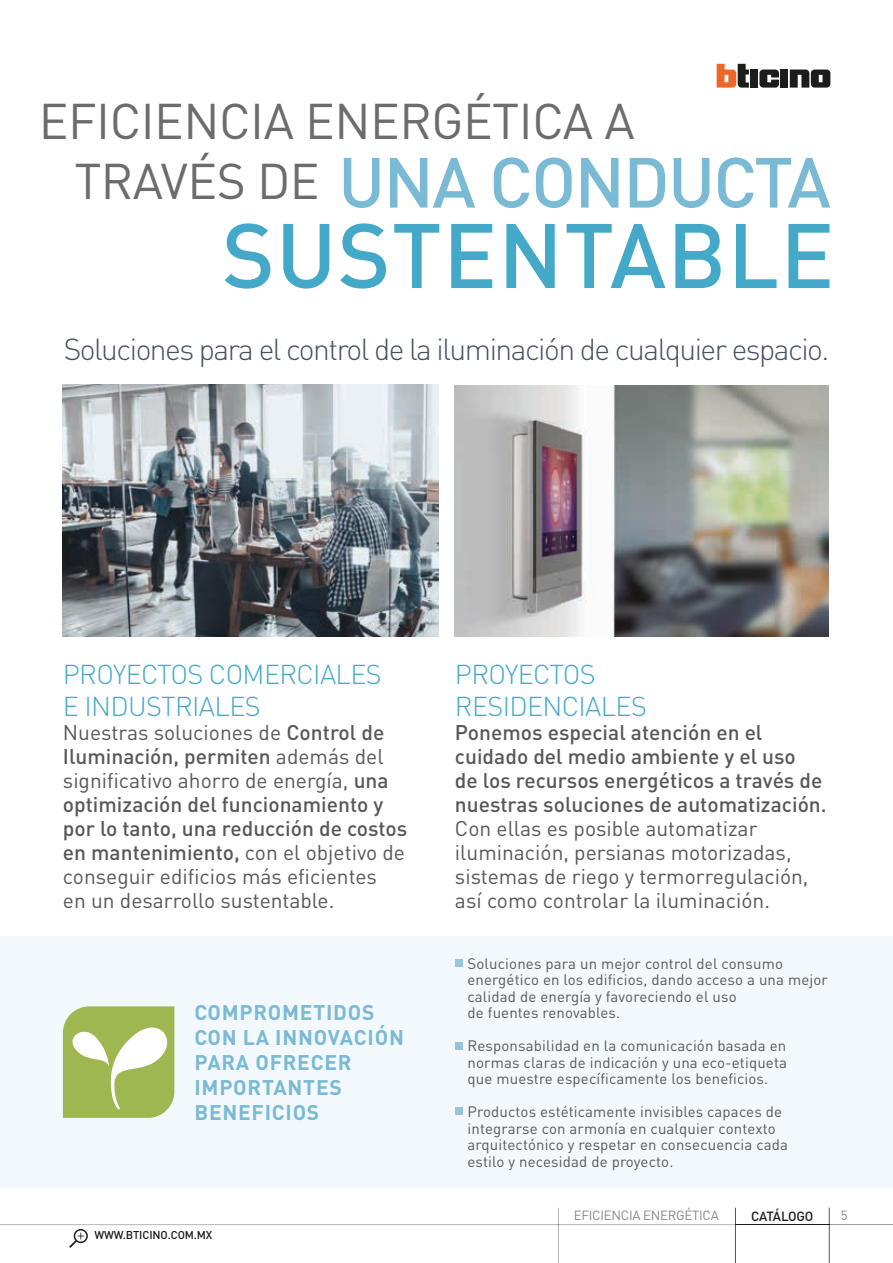
<style>
.page{position:relative;width:893px;height:1263px;background:#fff}
.page>*{position:absolute;margin:0;border:0;box-sizing:border-box;transform-origin:0 0}
.t1{font:500 90px "DIN Pro";letter-spacing:.01em;color:#44a9c8}
.t2{font:500 69.9px "DIN Pro";letter-spacing:-.025em;color:#7abad4}
.t3{font:49.5px "DIN Pro";letter-spacing:-.01em;color:#6c6c6c}
.t4{font:300 30px "DIN Pro";letter-spacing:-.05em;color:#465261}
.t5{font:300 27px/32.4px "DIN Pro";letter-spacing:-.025em;color:#44a9c8}
.t6{font:21px/24px "DIN Pro";color:#585858}
.t7{font:500 21px/24px "DIN Pro";color:#585858}
.t8{font:700 21px/25.2px "DIN Pro";letter-spacing:.035em;color:#7abad4}
.t9{font:15px/16.5px "DIN Pro";letter-spacing:.01em;color:#585858}
.t10{font:13.2px "DIN Pro";letter-spacing:-.02em;color:#878787}
.t11{font:500 13.2px "DIN Pro";letter-spacing:-.02em;color:#1c1c1b}
.t12{font:500 11.25px "DIN Pro";letter-spacing:-.01em;color:#1c1c1b}
.s1{font-weight:400;font-size:49.5px;color:#6c6c6c}
.s2{font-weight:500}
</style>
<div class="page">
<img style="left:63px;top:385px;width:375px;height:252px">
<img style="left:455px;top:385px;width:374px;height:252px">
<div style="left:0;top:936px;width:893px;height:252px;background:#f2f8fc"></div>
<div style="left:455px;top:960px;width:8px;height:7px;background:#97c6db"></div>
<div style="left:455px;top:1107px;width:8px;height:8px;background:#97c6db"></div>
<div style="left:455px;top:1042px;width:8px;height:8px;background:#97c6db"></div>
<hr style="left:559px;top:1224px;width:176px;height:1px;background:#9d9d9d">
<hr style="left:0;top:1224px;width:558px;height:1px;background:#9d9d9d">
<hr style="left:830px;top:1224px;width:63px;height:1px;background:#9d9d9d">
<svg style="left:69px;top:1229px;width:19px;height:19px"></svg>
<hr style="left:736px;top:1224px;width:93px;height:1px;background:#1c1c1b">
<svg style="left:829px;top:1208px;width:1px;height:55px"></svg>
<hr style="left:558px;top:1225px;width:1px;height:38px;background:#9d9d9d">
<svg style="left:558px;top:1208px;width:1px;height:17px"></svg>
<svg style="left:735px;top:1208px;width:1px;height:55px"></svg>
<svg style="left:759px;top:70px;width:20px;height:18px"></svg>
<div style="left:780px;top:70px;width:8px;height:18px;background:#1c1c1b"></div>
<div style="left:750px;top:70px;width:8px;height:18px;background:#1c1c1b"></div>
<svg style="left:717px;top:64px;width:32px;height:24px"></svg>
<svg style="left:790px;top:70px;width:40px;height:18px"></svg>
<svg style="left:62px;top:1006px;width:117px;height:112px"></svg>
<h3 class="t3" style="left:39px;top:88px;width:597px">EFICIENCIA ENERGÉTICA A</h3>
<h2 class="t2" style="left:74px;top:135px;width:758px"><span class="s1">TRAVÉS DE</span> UNA CONDUCTA</h2>
<h1 class="t1" style="left:222px;top:194px;width:614px">SUSTENTABLE</h1>
<h3 class="t4" style="left:64px;top:329px;width:767px">Soluciones para el control de la iluminación de cualquier espacio.</h3>
<h3 class="t5" style="left:63px;top:656px;width:320px">PROYECTOS COMERCIALES<br>E INDUSTRIALES</h3>
<p class="t6" style="left:63px;top:719px;width:346px">Nuestras soluciones de <span class="s2">Control de Iluminación, permiten</span> además del significativo ahorro de energía, <span class="s2">una optimización del funcionamiento y por lo tanto, una reducción de costos en mantenimiento,</span> con el objetivo de conseguir edificios más eficientes<br>en un desarrollo sustentable.</p>
<h3 class="t8" style="left:194px;top:998px;width:211px">COMPROMETIDOS<br>CON LA INNOVACIÓN<br>PARA OFRECER<br>IMPORTANTES<br>BENEFICIOS</h3>
<p class="t12" style="left:94px;top:1227px;width:119px">WWW.BTICINO.COM.MX</p>
<h3 class="t5" style="left:455px;top:656px;width:193px">PROYECTOS<br>RESIDENCIALES</h3>
<h3 class="t7" style="left:455px;top:719px;width:373px">Ponemos especial atención en el cuidado del medio ambiente y el uso<br>de los recursos energéticos a través de nuestras soluciones de automatización.</h3>
<h3 class="t6" style="left:455px;top:815px;width:355px">Con ellas es posible automatizar iluminación, persianas motorizadas, sistemas de riego y termorregulación, así como controlar la iluminación.</h3>
<p class="t9" style="left:468px;top:954px;width:362px">Soluciones para un mejor control del consumo energético en los edificios, dando acceso a una mejor calidad de energía y favoreciendo el uso<br>de fuentes renovables.</p>
<p class="t9" style="left:468px;top:1037px;width:321px;text-align:justify">Responsabilidad en la comunicación basada en normas claras de indicación y una eco-etiqueta que muestre específicamente los beneficios.</p>
<p class="t9" style="left:468px;top:1103px;width:322px">Productos estéticamente invisibles capaces de integrarse con armonía en cualquier contexto arquitectónico y respetar en consecuencia cada estilo y necesidad de proyecto.</p>
<p class="t10" style="left:574px;top:1207px;width:146px">EFICIENCIA ENERGÉTICA</p>
<p class="t11" style="left:751px;top:1207px;width:64px">CATÁLOGO</p>
<p class="t10" style="left:841px;top:1207px;width:8px">5</p>
</div>
